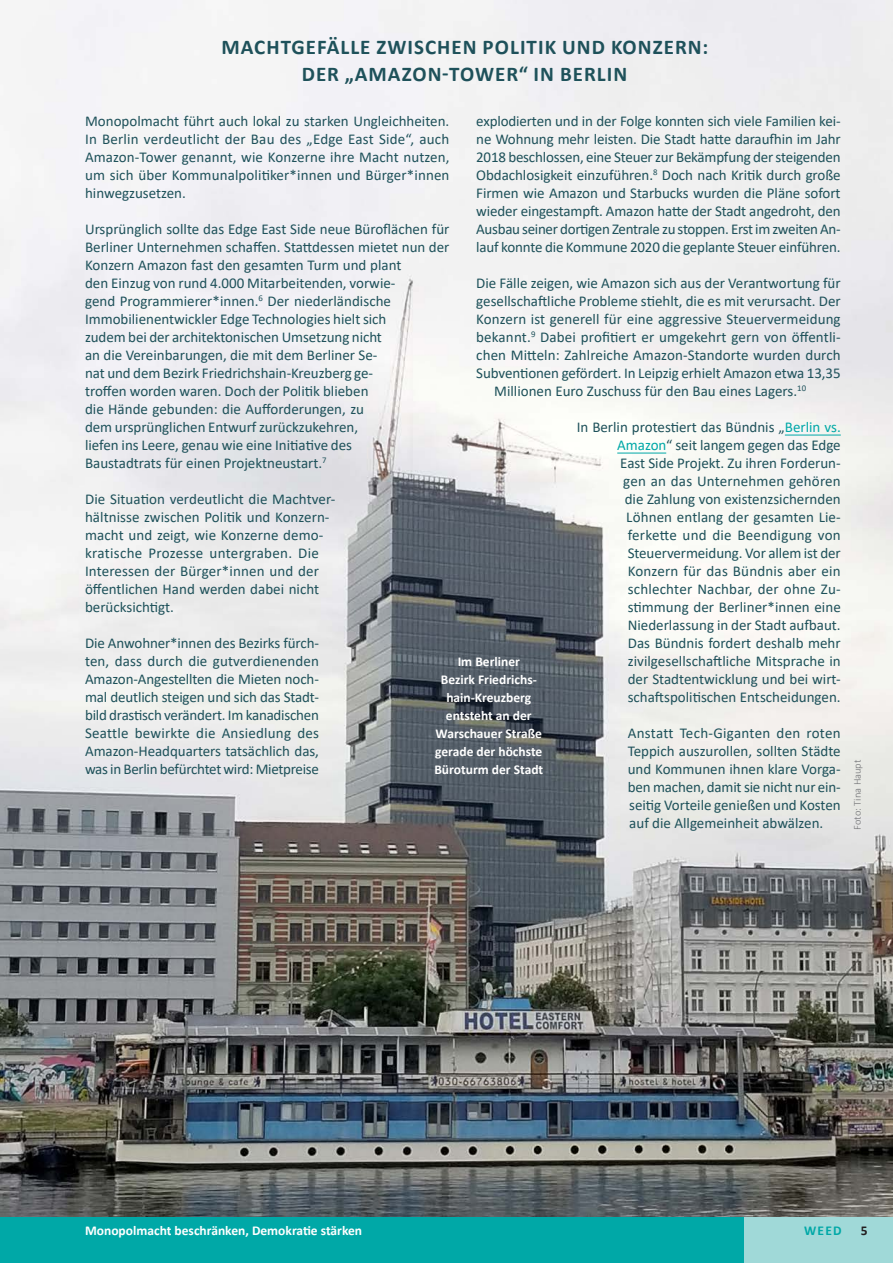
<style>
.page{position:relative;width:893px;height:1263px;background:#fff}
.page>*{position:absolute;margin:0;border:0;box-sizing:border-box;transform-origin:0 0}
.t1{font:700 21px/27px "Calibri";letter-spacing:.05em;color:#1e515a;text-align:center}
.t2{font:15px/18px "Calibri";color:#1e515a;text-align:justify}
.t3{font:700 13.5px/18px "Calibri";color:#fff;text-align:center}
.t4{font:700 13.5px "Calibri";color:#00a8a7}
.t5{font:700 13.5px "Calibri";color:#231f20}
.t6{font:300 10.5px "Calibri";color:#717275}
.s1{color:#00a8a7}
</style>
<div class="page">
<div style="left:0;top:1216px;width:893px;height:47px;background:#a0d9d8"></div>
<div style="left:0;top:1216px;width:744px;height:47px;background:#00a8a7"></div>
<img style="left:0;top:0;width:893px;height:1216px">
<hr style="left:785px;top:435px;width:56px;height:1px;background:#00a8a7">
<hr style="left:617px;top:453px;width:49px;height:1px;background:#00a8a7">
<h1 class="t1" style="left:221px;top:33px;width:488px">MACHTGEFÄLLE ZWISCHEN POLITIK UND KONZERN:<br>DER „AMAZON-TOWER“ IN BERLIN</h1>
<p class="t2" style="left:85px;top:112px;width:366px">Monopolmacht führt auch lokal zu starken Ungleichheiten.<br>In Berlin verdeutlicht der Bau des „Edge East Side“, auch Amazon-Tower genannt, wie Konzerne ihre Macht nutzen, um sich über Kommunalpolitiker*innen und Bürger*innen hinwegzusetzen.</p>
<p class="t2" style="left:85px;top:220px;width:366px;text-align:left">Ursprünglich sollte das Edge East Side neue Büroflächen für Berliner Unternehmen schaffen. Stattdessen mietet nun der Konzern Amazon fast den gesamten Turm und plant<br>den Einzug von rund 4.000 Mitarbeitenden, vorwie-<br>gend Programmierer*innen.<sup>6</sup> Der niederländische Immobilienentwickler Edge Technologies hielt sich<br>zudem bei der architektonischen Umsetzung nicht<br>an die Vereinbarungen, die mit dem Berliner Se-<br>nat und dem Bezirk Friedrichshain-Kreuzberg ge-<br>troffen worden waren. Doch der Politik blieben<br>die Hände gebunden: die Aufforderungen, zu<br>dem ursprünglichen Entwurf zurückzukehren,<br>liefen ins Leere, genau wie eine Initiative des<br>Baustadtrats für einen Projektneustart.<sup>7</sup></p>
<p class="t2" style="left:85px;top:490px;width:252px;text-align:left">Die Situation verdeutlicht die Machtver&shy;hältnisse zwischen Politik und Konzern&shy;macht und zeigt, wie Konzerne demo&shy;kratische Prozesse untergraben. Die Interessen der Bürger*innen und der öffentlichen Hand werden dabei nicht berücksichtigt.</p>
<p class="t2" style="left:85px;top:634px;width:236px">Die Anwohner*innen des Bezirks fürch&shy;ten, dass durch die gutverdienenden Amazon-Angestellten die Mieten noch&shy;mal deutlich steigen und sich das Stadt&shy;bild drastisch verändert. Im kanadischen Seattle bewirkte die Ansiedlung des Amazon-Headquarters tatsächlich das, was in Berlin befürchtet wird: Mietpreise</p>
<p class="t2" style="left:476px;top:112px;width:366px">explodierten und in der Folge konnten sich viele Familien kei&shy;ne Wohnung mehr leisten. Die Stadt hatte daraufhin im Jahr 2018 beschlossen, eine Steuer zur Bekämpfung der steigenden Obdachlosigkeit einzuführen.<sup>8</sup> Doch nach Kritik durch große Firmen wie Amazon und Starbucks wurden die Pläne sofort wieder eingestampft. Amazon hatte der Stadt angedroht, den Ausbau seiner dortigen Zentrale zu stoppen. Erst im zweiten An&shy;lauf konnte die Kommune 2020 die geplante Steuer einführen.</p>
<p class="t2" style="left:476px;top:274px;width:366px">Die Fälle zeigen, wie Amazon sich aus der Verantwortung für</p>
<p class="t2" style="left:476px;top:292px;width:366px">gesellschaftliche Probleme stiehlt, die es mit verursacht. Der</p>
<p class="t2" style="left:476px;top:310px;width:366px">Konzern ist generell für eine aggressive Steuervermeidung</p>
<p class="t2" style="left:476px;top:328px;width:366px">bekannt.<sup>9</sup> Dabei profitiert er umgekehrt gern von öffentli-</p>
<p class="t2" style="left:476px;top:346px;width:366px">chen Mitteln: Zahlreiche Amazon-Standorte wurden durch</p>
<p class="t2" style="left:476px;top:364px;width:366px">Subventionen gefördert. In Leipzig erhielt Amazon etwa 13,35</p>
<p class="t2" style="left:494px;top:382px;width:313px">Millionen Euro Zuschuss für den Bau eines Lagers.<sup>10</sup></p>
<p class="t2" style="left:577px;top:418px;width:266px;text-align:right">In Berlin protestiert das Bündnis „<span class="s1">Berlin vs.<br>Amazon</span>“ seit langem gegen das Edge<br>East Side Projekt. Zu ihren Forderun-<br>gen an das Unternehmen gehören<br>die Zahlung von existenzsichernden Löhnen entlang der gesamten Lie&shy;ferkette und die Beendigung von Steuervermeidung. Vor allem ist der Konzern für das Bündnis aber ein schlechter Nachbar, der ohne Zu&shy;stimmung der Berliner*innen eine Niederlassung in der Stadt aufbaut.<br>Das Bündnis fordert deshalb mehr zivilgesellschaftliche Mitsprache in<br>der Stadtentwicklung und bei wirt&shy;schaftspolitischen Entscheidungen.</p>
<p class="t2" style="left:628px;top:724px;width:214px">Anstatt Tech-Giganten den roten Teppich auszurollen, sollten Städte und Kommunen ihnen klare Vorga&shy;ben machen, damit sie nicht nur ein&shy;seitig Vorteile genießen und Kosten auf die Allgemeinheit abwälzen.</p>
<p class="t3" style="left:434px;top:652px;width:110px">Im Berliner<br>Bezirk Friedrichs&shy;hain-Kreuzberg entsteht an der<br>Warschauer Straße gerade der höchste<br>Büroturm der Stadt</p>
<p class="t6" style="left:851px;top:830px;width:72px;rotate:-90deg">Foto: Tina Haupt</p>
<p class="t3" style="left:85px;top:1221px;width:279px">Monopolmacht beschränken, Demokratie stärken</p>
<p class="t4" style="left:804px;top:1221px;width:39px">WEED</p>
<p class="t5" style="left:861px;top:1221px;width:8px">5</p>
</div>
